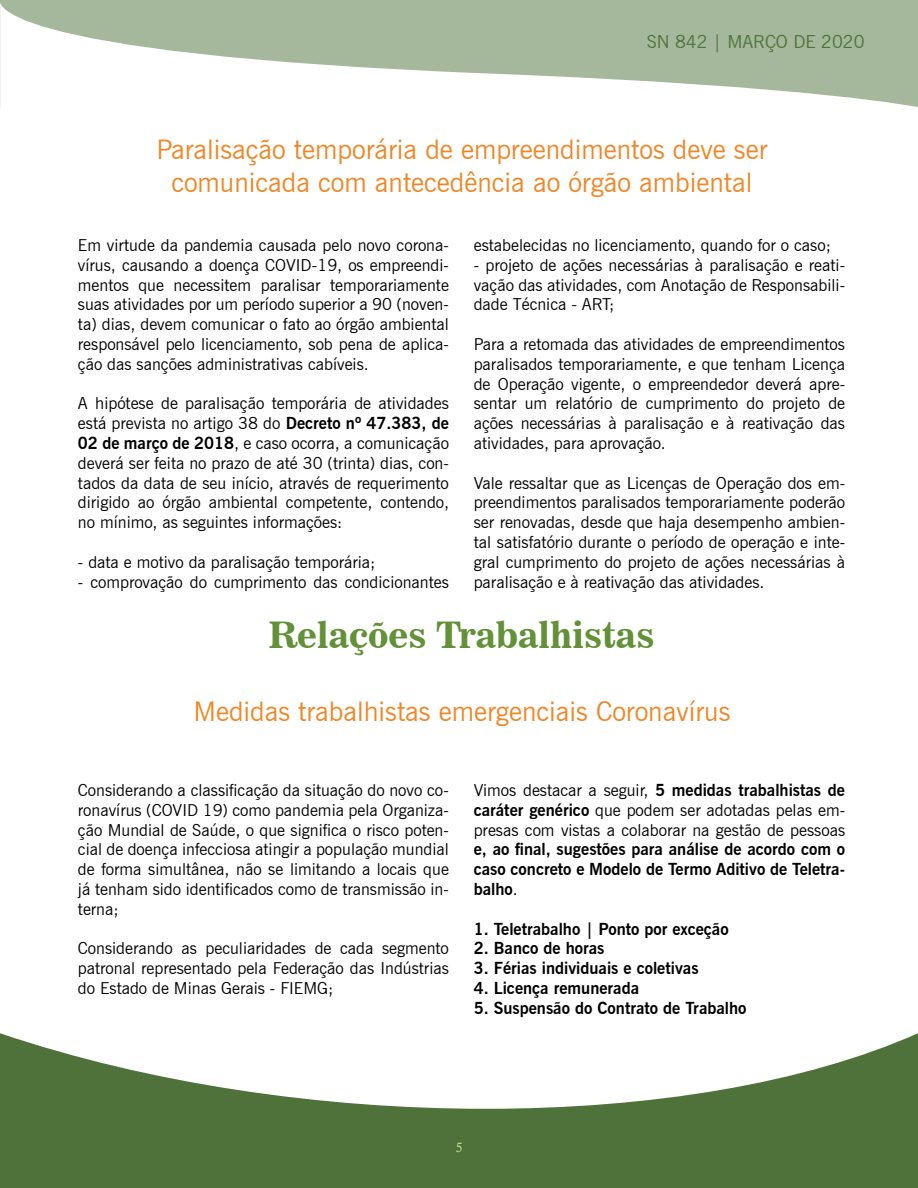
<style>
.page{position:relative;width:918px;height:1188px;background:#fff}
.page>*{position:absolute;margin:0;border:0;box-sizing:border-box;transform-origin:0 0}
.t1{font:36px "News 706 BT Bold C";color:#629137}
.t2{font:27px/32.4px "News Gothic BT";color:#f18625;text-align:center}
.t3{font:18px "News Gothic BT";color:#4e723a}
.t4{font:16.5px/19.8px "News Gothic BT";color:#000;text-align:justify}
.t5{font:700 16.5px/19.8px "News Gothic BT";color:#000;text-align:justify}
.t6{font:13.5px "Calisto";color:#c1da96}
.s1{font-weight:700}
.s2{font-weight:400}
</style>
<div class="page">
<svg style="left:1px;top:0;width:917px;height:107px;fill:#a6b89c"></svg>
<svg style="left:0;top:1033px;width:918px;height:155px;fill:#4e723a"></svg>
<svg style="left:0;top:0;width:1px;height:107px"></svg>
<p class="t3" style="left:647px;top:31px;width:219px">SN 842 | MARÇO DE 2020</p>
<h2 class="t2" style="left:156px;top:133px;width:613px">Paralisação temporária de empreendimentos deve ser comunicada com antecedência ao órgão ambiental</h2>
<p class="t4" style="left:78px;top:235px;width:373px">Em virtude da pandemia causada pelo novo corona&shy;vírus, causando a doença COVID-19, os empreendi&shy;mentos que necessitem paralisar temporariamente suas atividades por um período superior a 90 (noven&shy;ta) dias, devem comunicar o fato ao órgão ambiental responsável pelo licenciamento, sob pena de aplica&shy;ção das sanções administrativas cabíveis.</p>
<p class="t4" style="left:78px;top:393px;width:373px">A hipótese de paralisação temporária de atividades está prevista no artigo 38 do <span class="s1">Decreto nº 47.383, de 02 de março de 2018</span>, e caso ocorra, a comunicação deverá ser feita no prazo de até 30 (trinta) dias, con&shy;tados da data de seu início, através de requerimento dirigido ao órgão ambiental competente, contendo, no mínimo, as seguintes informações:</p>
<p class="t4" style="left:78px;top:552px;width:299px">- data e motivo da paralisação temporária;</p>
<p class="t4" style="left:78px;top:572px;width:372px">- comprovação do cumprimento das condicionantes</p>
<p class="t4" style="left:474px;top:235px;width:359px">estabelecidas no licenciamento, quando for o caso;</p>
<p class="t4" style="left:474px;top:255px;width:373px">- projeto de ações necessárias à paralisação e reati&shy;vação das atividades, com Anotação de Responsabili&shy;dade Técnica - ART;</p>
<p class="t4" style="left:474px;top:334px;width:373px">Para a retomada das atividades de empreendimentos paralisados temporariamente, e que tenham Licença de Operação vigente, o empreendedor deverá apre&shy;sentar um relatório de cumprimento do projeto de ações necessárias à paralisação e à reativação das atividades, para aprovação.</p>
<p class="t4" style="left:474px;top:473px;width:373px">Vale ressaltar que as Licenças de Operação dos em&shy;preendimentos paralisados temporariamente poderão ser renovadas, desde que haja desempenho ambien&shy;tal satisfatório durante o período de operação e inte&shy;gral cumprimento do projeto de ações necessárias à paralisação e à reativação das atividades.</p>
<h1 class="t1" style="left:269px;top:613px;width:387px">Relações Trabalhistas</h1>
<h2 class="t2" style="left:193px;top:695px;width:539px">Medidas trabalhistas emergenciais Coronavírus</h2>
<p class="t4" style="left:78px;top:780px;width:373px">Considerando a classificação da situação do novo co&shy;ronavírus (COVID 19) como pandemia pela Organiza&shy;ção Mundial de Saúde, o que significa o risco poten&shy;cial de doença infecciosa atingir a população mundial de forma simultânea, não se limitando a locais que já tenham sido identificados como de transmissão in&shy;terna;</p>
<p class="t4" style="left:78px;top:938px;width:373px">Considerando as peculiaridades de cada segmento patronal representado pela Federação das Indústrias do Estado de Minas Gerais - FIEMG;</p>
<p class="t4" style="left:474px;top:780px;width:373px">Vimos destacar a seguir, <span class="s1">5 medidas trabalhistas de caráter genérico</span> que podem ser adotadas pelas em&shy;presas com vistas a colaborar na gestão de pessoas</p>
<p class="t5" style="left:474px;top:839px;width:373px">e, ao final, sugestões para análise de acordo com o caso concreto e Modelo de Termo Aditivo de Teletra&shy;balho<span class="s2">.</span></p>
<p class="t5" style="left:474px;top:919px;width:256px">1. Teletrabalho | Ponto por exceção</p>
<p class="t5" style="left:474px;top:938px;width:132px">2. Banco de horas</p>
<p class="t5" style="left:474px;top:958px;width:226px">3. Férias individuais e coletivas</p>
<p class="t5" style="left:474px;top:978px;width:167px">4. Licença remunerada</p>
<p class="t5" style="left:474px;top:998px;width:274px">5. Suspensão do Contrato de Trabalho</p>
<p class="t6" style="left:456px;top:1140px;width:8px">5</p>
</div>
